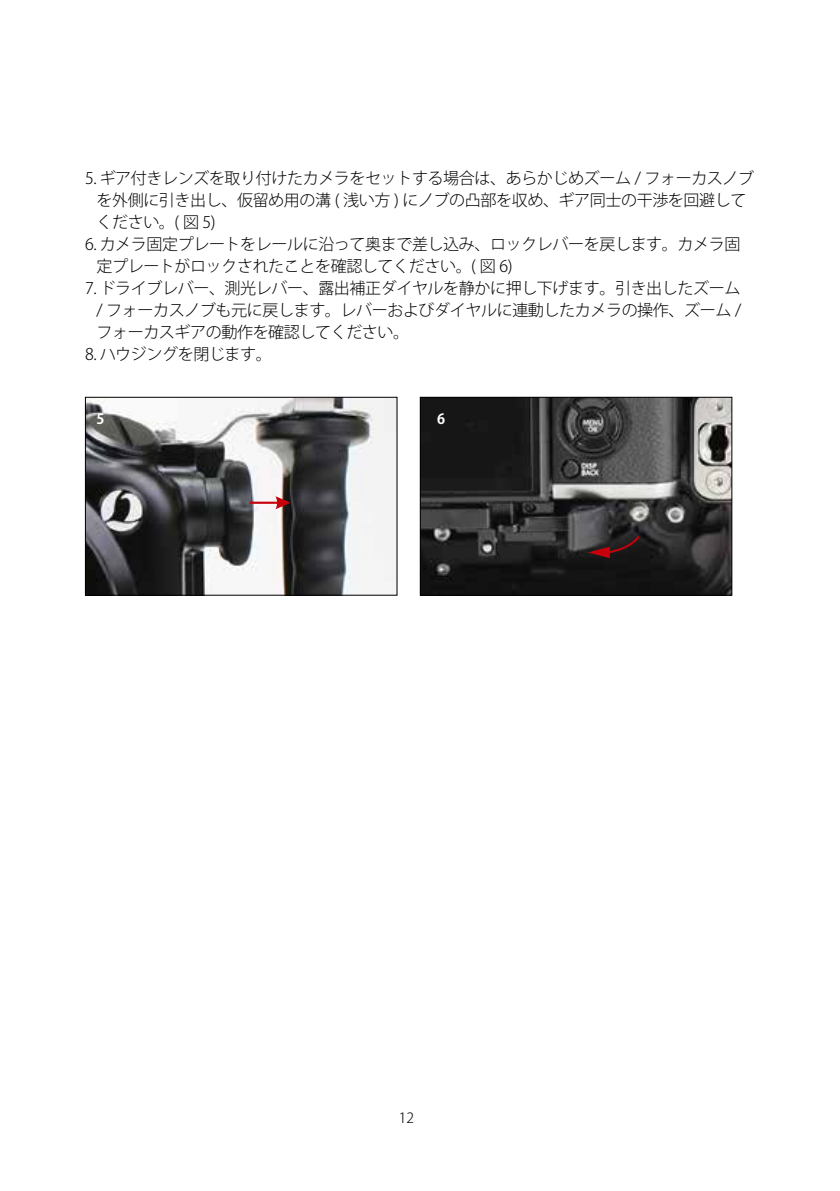
<style>
.page{position:relative;width:840px;height:1191px;background:#fff}
.page>*{position:absolute;margin:0;border:0;box-sizing:border-box;transform-origin:0 0}
.t1{font:300 16px/22px "Koz Go Pro";letter-spacing:-.025em;color:#000}
.t2{font:700 14px "Koz Go Pro";color:#fff}
.t3{font:300 14px "Koz Go Pro";color:#000}
</style>
<div class="page">
<img style="left:87px;top:399px;width:308px;height:194px">
<div style="left:85px;top:397px;width:312px;height:198px;border:1px solid #000"></div>
<img style="left:422px;top:399px;width:307px;height:194px">
<div style="left:420px;top:397px;width:311px;height:198px;border:1px solid #000"></div>
<svg style="left:249px;top:496px;width:41px;height:13px"></svg>
<svg style="left:587px;top:534px;width:54px;height:24px"></svg>
<p class="t1" style="left:96px;top:167px;width:659px;text-indent:-11px">5. ギア付きレンズを取り付けたカメラをセットする場合は、あらかじめズーム / フォーカスノブを外側に引き出し、仮留め用の溝 ( 浅い方 ) にノブの凸部を収め、ギア同士の干渉を回避してください。( 図 5)</p>
<p class="t1" style="left:96px;top:233px;width:645px;text-indent:-11px">6. カメラ固定プレートをレールに沿って奥まで差し込み、ロックレバーを戻します。カメラ固定プレートがロックされたことを確認してください。( 図 6)</p>
<p class="t1" style="left:96px;top:277px;width:646px;text-align:justify;text-indent:-11px">7. ドライブレバー、測光レバー、露出補正ダイヤルを静かに押し下げます。引き出したズーム/ フォーカスノブも元に戻します。レバーおよびダイヤルに連動したカメラの操作、ズーム /フォーカスギアの動作を確認してください。</p>
<p class="t1" style="left:85px;top:343px;width:188px">8. ハウジングを閉じます。</p>
<p class="t2" style="left:96px;top:409px;width:10px">5</p>
<p class="t2" style="left:437px;top:409px;width:10px">6</p>
<p class="t3" style="left:399px;top:1108px;width:17px">12</p>
</div>
